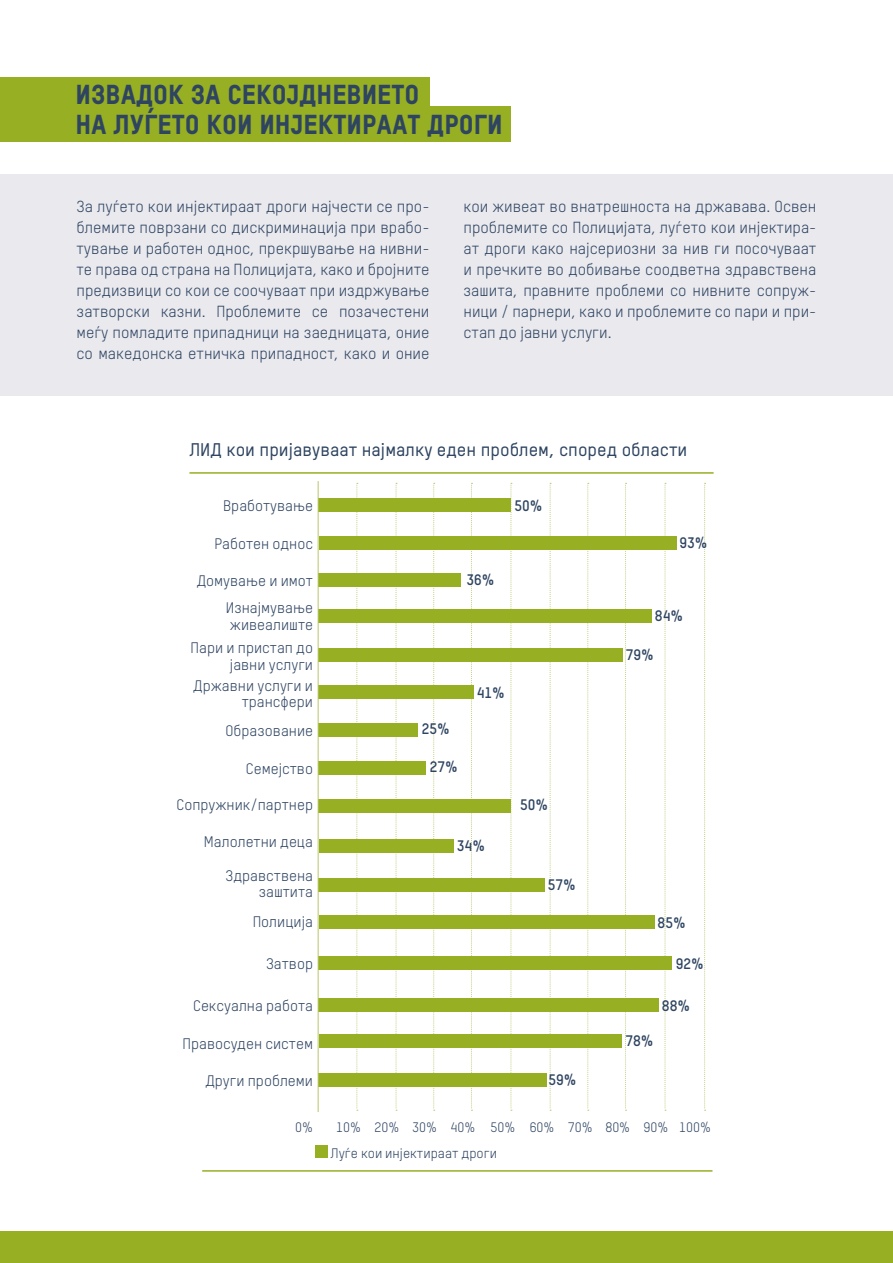
<style>
.page{position:relative;width:893px;height:1263px;background:#fff}
.page>*{position:absolute;margin:0;border:0;box-sizing:border-box;transform-origin:0 0}
.t1{font:27px/30px "Oxfam TSTARPRO Headline";color:#2e4461}
.t2{font:500 18px "Oxfam TSTARPRO";color:#2e4461}
.t3{font:15.75px/21px "Oxfam TSTARPRO";color:#2e4461;text-align:justify}
.t4{font:15px/27.2px "Oxfam TSTARPRO";color:#2e4461;text-align:right}
.t5{font:700 15px "Oxfam TSTARPRO";color:#2e4461}
.t6{font:13.5px "Oxfam TSTARPRO";color:#2e4461}
</style>
<div class="page">
<div style="left:0;top:174px;width:893px;height:221px;background:#e9e9ee"></div>
<div style="left:0;top:77px;width:430px;height:36px;background:#96af23"></div>
<div style="left:0;top:106px;width:511px;height:36px;background:#96af23"></div>
<div style="left:0;top:1232px;width:893px;height:31px;background:#96af23"></div>
<hr style="left:202px;top:1170px;width:510px;height:2px;background:#96af23">
<svg style="left:356px;top:483px;width:2px;height:628px"></svg>
<svg style="left:510px;top:483px;width:2px;height:628px"></svg>
<svg style="left:396px;top:483px;width:1px;height:628px"></svg>
<svg style="left:550px;top:483px;width:1px;height:628px"></svg>
<svg style="left:433px;top:483px;width:2px;height:628px"></svg>
<svg style="left:587px;top:483px;width:2px;height:628px"></svg>
<svg style="left:471px;top:483px;width:1px;height:628px"></svg>
<svg style="left:625px;top:483px;width:2px;height:628px"></svg>
<svg style="left:665px;top:483px;width:1px;height:628px"></svg>
<svg style="left:704px;top:483px;width:2px;height:628px"></svg>
<div style="left:315px;top:1145px;width:13px;height:13px;background:#96af23"></div>
<div style="left:319px;top:498px;width:192px;height:14px;background:#96af23"></div>
<div style="left:319px;top:536px;width:357px;height:14px;background:#96af23"></div>
<div style="left:319px;top:573px;width:142px;height:14px;background:#96af23"></div>
<div style="left:319px;top:609px;width:333px;height:13px;background:#96af23"></div>
<div style="left:319px;top:648px;width:304px;height:13px;background:#96af23"></div>
<div style="left:319px;top:685px;width:155px;height:14px;background:#96af23"></div>
<div style="left:319px;top:723px;width:99px;height:14px;background:#96af23"></div>
<div style="left:319px;top:761px;width:107px;height:14px;background:#96af23"></div>
<div style="left:319px;top:799px;width:192px;height:14px;background:#96af23"></div>
<div style="left:319px;top:839px;width:134px;height:13px;background:#96af23"></div>
<div style="left:319px;top:878px;width:226px;height:13px;background:#96af23"></div>
<div style="left:319px;top:915px;width:335px;height:14px;background:#96af23"></div>
<div style="left:319px;top:956px;width:353px;height:14px;background:#96af23"></div>
<div style="left:319px;top:998px;width:340px;height:14px;background:#96af23"></div>
<div style="left:319px;top:1034px;width:302px;height:14px;background:#96af23"></div>
<div style="left:319px;top:1073px;width:228px;height:14px;background:#96af23"></div>
<hr style="left:189px;top:472px;width:525px;height:2px;background:#96af23">
<hr style="left:318px;top:481px;width:1px;height:631px;background:#b9c569">
<h1 class="t1" style="left:75px;top:79px;width:429px">Извадок за секојдневието<br>на луѓето кои инјектираат дроги</h1>
<p class="t3" style="left:77px;top:196px;width:354px">За луѓето кои инјектираат дроги најчести се про&shy;блемите поврзани со дискриминација при врабо&shy;тување и работен однос, прекршување на нивни&shy;те права од страна на Полицијата, како и бројните предизвици со кои се соочуваат при издржување затворски казни. Проблемите се позачестени меѓу помладите припадници на заедницата, оние со македонска етничка припадност, како и оние</p>
<p class="t3" style="left:463px;top:196px;width:354px">кои живеат во внатрешноста на државава. Освен проблемите со Полицијата, луѓето кои инјектира&shy;ат дроги како најсериозни за нив ги посочуваат и пречките во добивање соодветна здравствена зашита, правните проблеми со нивните сопруж&shy;ници / парнери, како и проблемите со пари и при&shy;стап до јавни услуги.</p>
<p class="t2" style="left:189px;top:439px;width:499px">ЛИД кои пријавуваат најмалку еден проблем, според области</p>
<p class="t4" style="left:223px;top:492px;width:92px">Вработување</p>
<p class="t4" style="left:214px;top:529px;width:100px">Работен однос</p>
<p class="t4" style="left:197px;top:567px;width:118px">Домување и имот<br>Изнајмување</p>
<p class="t4" style="left:191px;top:613px;width:124px;line-height:23.2px">живеалиште<br>Пари и пристап до</p>
<p class="t4" style="left:193px;top:654px;width:121px;line-height:20.7px">јавни услуги<br>Државни услуги и</p>
<p class="t4" style="left:226px;top:687px;width:89px;line-height:29.2px">трансфери<br>Образование</p>
<p class="t4" style="left:246px;top:755px;width:69px">Семејство</p>
<p class="t4" style="left:176px;top:791px;width:138px">Сопружник/партнер</p>
<p class="t4" style="left:204px;top:828px;width:111px">Малолетни деца</p>
<p class="t4" style="left:226px;top:867px;width:89px;line-height:16.5px">Здравствена заштита</p>
<p class="t4" style="left:253px;top:908px;width:62px">Полиција</p>
<p class="t4" style="left:266px;top:950px;width:49px">Затвор</p>
<p class="t4" style="left:193px;top:992px;width:121px">Сексуална работа</p>
<p class="t4" style="left:182px;top:1029px;width:132px">Правосуден систем</p>
<p class="t4" style="left:205px;top:1067px;width:109px">Други проблеми</p>
<p class="t5" style="left:515px;top:496px;width:30px">50%</p>
<p class="t5" style="left:466px;top:571px;width:30px">36%</p>
<p class="t5" style="left:422px;top:720px;width:29px">25%</p>
<p class="t5" style="left:430px;top:758px;width:29px">27%</p>
<p class="t5" style="left:477px;top:683px;width:30px">41%</p>
<p class="t5" style="left:457px;top:836px;width:30px">34%</p>
<p class="t5" style="left:520px;top:795px;width:30px">50%</p>
<p class="t5" style="left:548px;top:875px;width:29px">57%</p>
<p class="t5" style="left:549px;top:1071px;width:30px">59%</p>
<p class="t5" style="left:680px;top:534px;width:30px">93%</p>
<p class="t5" style="left:655px;top:606px;width:30px">84%</p>
<p class="t5" style="left:626px;top:645px;width:30px">79%</p>
<p class="t5" style="left:658px;top:913px;width:30px">85%</p>
<p class="t5" style="left:676px;top:954px;width:29px">92%</p>
<p class="t5" style="left:662px;top:996px;width:30px">88%</p>
<p class="t5" style="left:625px;top:1032px;width:30px">78%</p>
<p class="t6" style="left:295px;top:1119px;width:19px">0%</p>
<p class="t6" style="left:336px;top:1119px;width:376px">10% 20% 30% 40% 50% 60% 70% 80% 90% 100%</p>
<p class="t6" style="left:331px;top:1145px;width:168px">Луѓе кои инјектираат дроги</p>
</div>
